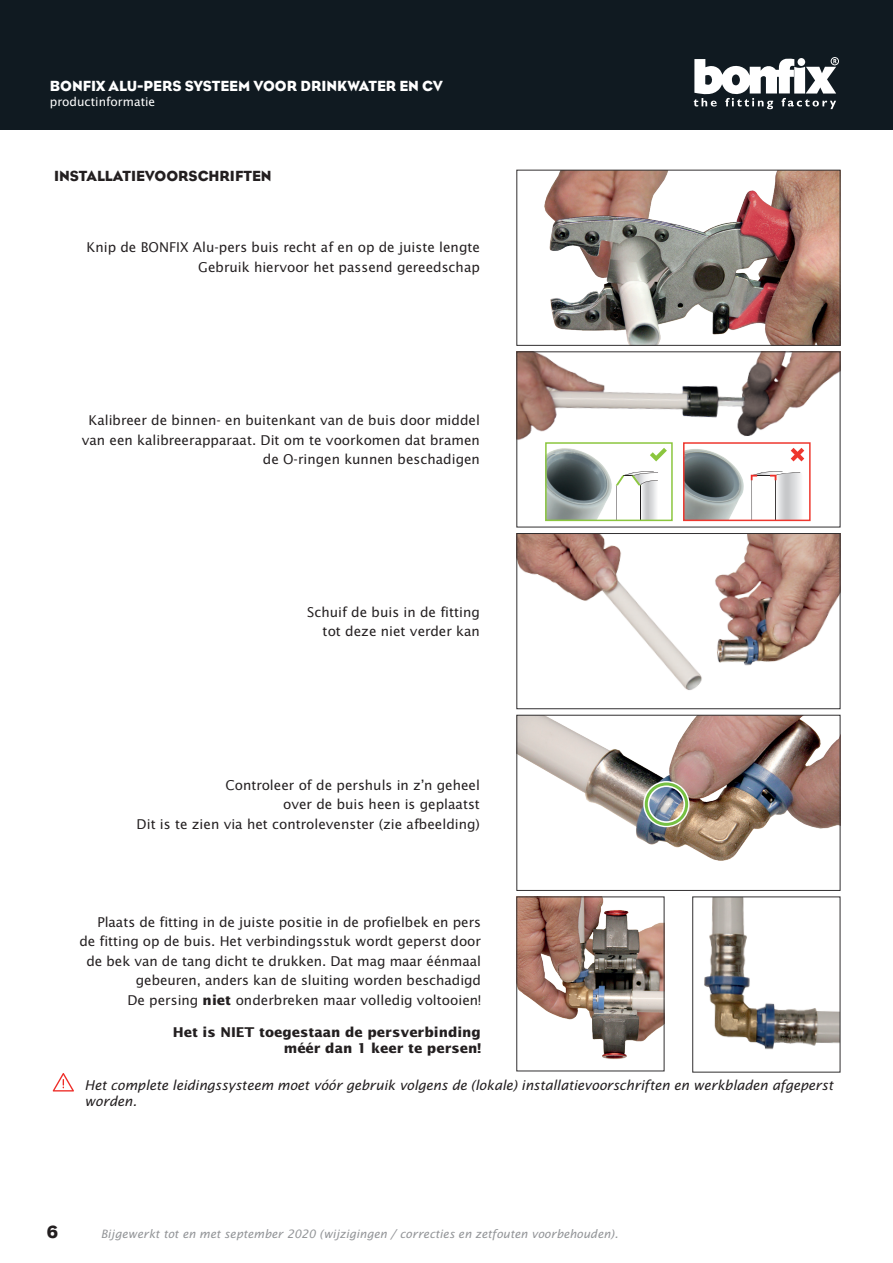
<style>
.page{position:relative;width:893px;height:1263px;background:#fff}
.page>*{position:absolute;margin:0;border:0;box-sizing:border-box;transform-origin:0 0}
.t1{font:18px "Eagle";color:#231f20}
.t2{font:15px "Eagle";color:#fff}
.Teksttitel{font:15px "Eagle";color:#231f20}
.Opsomming_dots{font:13.5px/19.5px "Lucida Sans Std";color:#231f20;text-align:right}
.t3{font:italic 13.5px/16.2px "Lucida Sans Std";letter-spacing:-.01em;color:#231f20}
.Opsomming_dots-2{font:700 13.5px "Lucida Sans Std";color:#231f20}
.t4{font:12px "Lucida Sans Std";color:#fff}
.t5{font:italic 11.55px "Lucida Sans Std";color:#939598}
.s1{font-weight:700}
</style>
<div class="page">
<div style="left:0;top:0;width:893px;height:130px;background:#101a21"></div>
<svg style="left:694px;top:57px;width:145px;height:52px"></svg>
<svg style="left:612px;top:520px;width:57px;height:8px"></svg>
<svg style="left:747px;top:520px;width:57px;height:8px"></svg>
<img style="left:518px;top:353px;width:320px;height:172px">
<img style="left:544px;top:172px;width:294px;height:172px">
<div style="left:516px;top:170px;width:324px;height:176px;border:1px solid #312f30"></div>
<img style="left:518px;top:717px;width:320px;height:144px">
<div style="left:516px;top:715px;width:324px;height:176px;border:1px solid #312f30"></div>
<img style="left:518px;top:535px;width:320px;height:155px">
<div style="left:516px;top:533px;width:324px;height:176px;border:1px solid #312f30"></div>
<img style="left:704px;top:898px;width:134px;height:152px">
<img style="left:518px;top:898px;width:144px;height:161px">
<div style="left:516px;top:896px;width:148px;height:175px;border:1px solid #312f30"></div>
<div style="left:643px;top:781px;width:46px;height:46px;border:6px solid #fff;border-radius:50%"></div>
<div style="left:645px;top:782px;width:43px;height:44px;border:3px solid #76c043;border-radius:50%"></div>
<svg style="left:53px;top:1073px;width:21px;height:18px"></svg>
<p class="t2" style="left:50px;top:78px;width:395px">BONFIX ALU-PERS SYSTEEM VOOR DRINKWATER EN CV</p>
<p class="t4" style="left:50px;top:95px;width:107px">productinformatie</p>
<p class="Teksttitel" style="left:54px;top:167px;width:219px">INSTALLATIEVOORSCHRIFTEN</p>
<p class="Opsomming_dots" style="left:87px;top:238px;width:395px">Knip de BONFIX Alu-pers buis recht af en op de juiste lengte<br>Gebruik hiervoor het passend gereedschap</p>
<p class="Opsomming_dots" style="left:82px;top:411px;width:400px">Kalibreer de binnen- en buitenkant van de buis door middel van een kalibreerapparaat. Dit om te voorkomen dat bramen de O-ringen kunnen beschadigen</p>
<p class="Opsomming_dots" style="left:307px;top:602px;width:174px">Schuif de buis in de fitting</p>
<p class="Opsomming_dots" style="left:323px;top:622px;width:159px">tot deze niet verder kan</p>
<p class="Opsomming_dots" style="left:225px;top:775px;width:256px">Controleer of de pershuls in z’n geheel</p>
<p class="Opsomming_dots" style="left:283px;top:795px;width:198px">over de buis heen is geplaatst</p>
<p class="Opsomming_dots" style="left:137px;top:814px;width:345px">Dit is te zien via het controlevenster (zie afbeelding)</p>
<p class="Opsomming_dots" style="left:97px;top:912px;width:385px">Plaats de fitting in de juiste positie in de profielbek en pers</p>
<p class="Opsomming_dots" style="left:80px;top:932px;width:403px">de fitting op de buis. Het verbindingsstuk wordt geperst door de bek van de tang dicht te drukken. Dat mag maar éénmaal gebeuren, anders kan de sluiting worden beschadigd</p>
<p class="Opsomming_dots" style="left:127px;top:990px;width:355px">De persing <span class="s1">niet</span> onderbreken maar volledig voltooien!</p>
<p class="Opsomming_dots-2" style="left:173px;top:1025px;width:310px">Het is NIET toegestaan de persverbinding</p>
<p class="Opsomming_dots-2" style="left:284px;top:1041px;width:199px">méér dan 1 keer te persen!</p>
<p class="t3" style="left:85px;top:1077px;width:750px">Het complete leidingssysteem moet vóór gebruik volgens de (lokale) installatievoorschriften en werkbladen afgeperst worden.</p>
<p class="t1" style="left:47px;top:1221px;width:13px">6</p>
<p class="t5" style="left:101px;top:1227px;width:519px">Bijgewerkt tot en met september 2020 (wijzigingen / correcties en zetfouten voorbehouden).</p>
</div>
